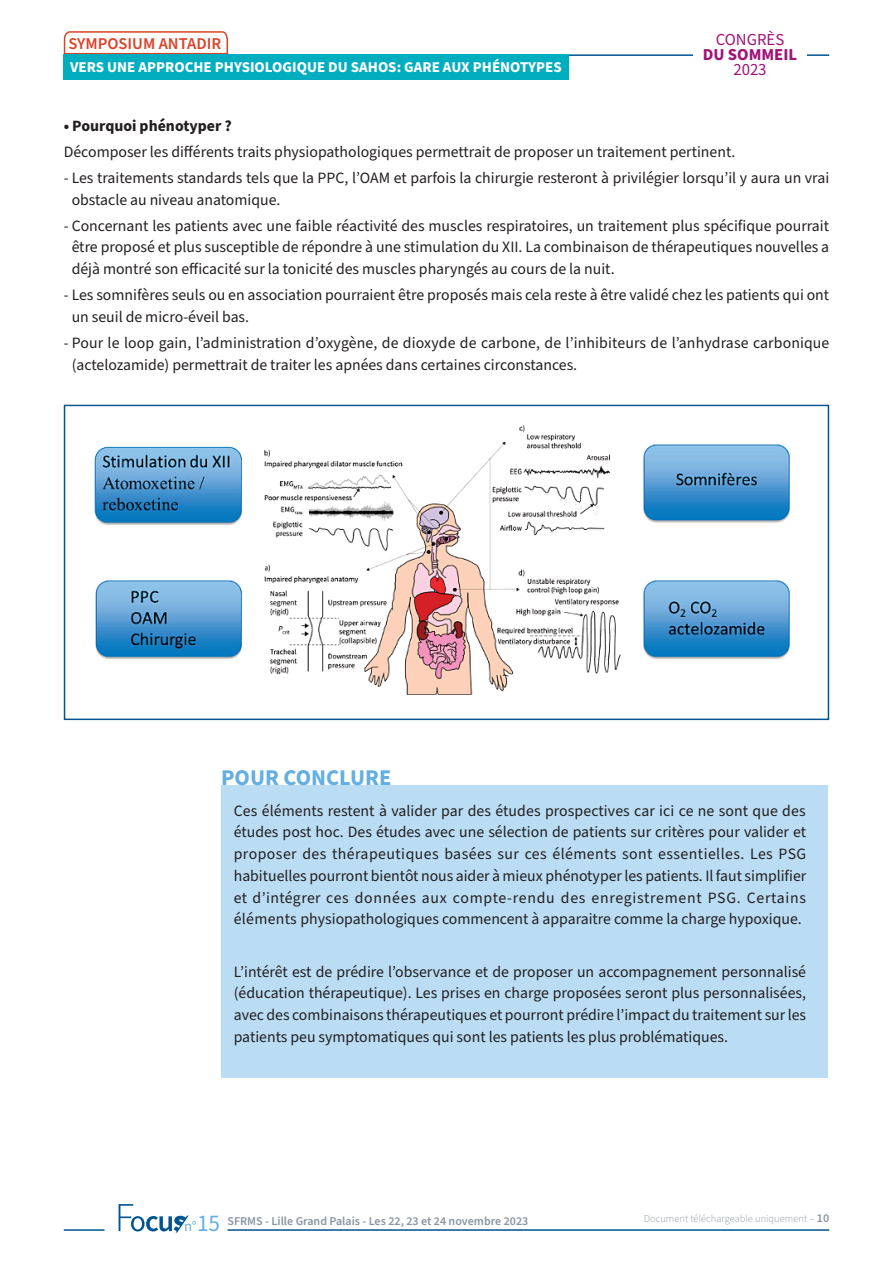
<style>
.page{position:relative;width:893px;height:1263px;background:#fff}
.page>*{position:absolute;margin:0;border:0;box-sizing:border-box;transform-origin:0 0}
.t1{font:700 22.5px "Source Sans Pro";color:#64afe1}
.t2{font:16.65px "Source Sans Pro";color:#9f1377}
.t3{font:700 16.65px "Source Sans Pro";color:#9f1377}
.t4{font:600 16.5px "Source Sans Pro";color:#db4328}
.t5{font:15.75px/21.8px "Source Sans Pro";color:#231f20}
.t6{font:700 15.75px "Source Sans Pro";color:#231f20}
.t7{font:700 15px "Source Sans Pro";color:#fff}
.t8{font:600 12px "Source Sans Pro";color:#8996a1}
.t9{font:300 10.5px "Source Sans Pro";color:#8996a1}
.s1{font-weight:400;font-size:14.7px;color:#64afe1}
.s2{font-weight:400;font-size:23.25px;color:#64afe1}
.s3{font-weight:600;font-size:12px}
</style>
<div class="page">
<div style="left:64px;top:405px;width:765px;height:315px;border:2px solid #005492"></div>
<hr style="left:227px;top:1229px;width:602px;height:2px;background:#005492">
<hr style="left:64px;top:1229px;width:41px;height:2px;background:#005492">
<svg style="left:119px;top:1204px;width:70px;height:28px"></svg>
<hr style="left:64px;top:54px;width:765px;height:2px;background:#005492">
<div style="left:693px;top:28px;width:114px;height:53px;background:#fff"></div>
<svg style="left:63px;top:31px;width:165px;height:24px"></svg>
<div style="left:64px;top:54px;width:505px;height:26px;background:#00aec0"></div>
<img style="left:94px;top:425px;width:696px;height:270px">
<div style="left:221px;top:786px;width:607px;height:292px;background:#baddf4"></div>
<p class="t4" style="left:68px;top:32px;width:154px">SYMPOSIUM ANTADIR</p>
<p class="t7" style="left:70px;top:57px;width:493px">VERS UNE APPROCHE PHYSIOLOGIQUE DU SAHOS: GARE AUX PHÉNOTYPES</p>
<p class="t2" style="left:716px;top:28px;width:70px">CONGRÈS</p>
<p class="t3" style="left:703px;top:43px;width:96px">DU SOMMEIL</p>
<p class="t2" style="left:733px;top:58px;width:35px">2023</p>
<p class="t6" style="left:64px;top:115px;width:169px">• Pourquoi phénotyper ?</p>
<p class="t5" style="left:64px;top:141px;width:673px">Décomposer les différents traits physiopathologiques permettrait de proposer un traitement pertinent.</p>
<p class="t5" style="left:72px;top:167px;width:759px;text-indent:-8px">- Les traitements standards tels que la PPC, l’OAM et parfois la chirurgie resteront à privilégier lorsqu’il y aura un vrai obstacle au niveau anatomique.</p>
<p class="t5" style="left:72px;top:215px;width:759px;text-align:justify;text-indent:-8px">- Concernant les patients avec une faible réactivité des muscles respiratoires, un traitement plus spécifique pourrait être proposé et plus susceptible de répondre à une stimulation du XII. La combinaison de thérapeutiques nouvelles a déjà montré son efficacité sur la tonicité des muscles pharyngés au cours de la nuit.</p>
<p class="t5" style="left:72px;top:285px;width:759px;text-indent:-8px">- Les somnifères seuls ou en association pourraient être proposés mais cela reste à être validé chez les patients qui ont un seuil de micro-éveil bas.</p>
<p class="t5" style="left:72px;top:332px;width:759px;text-indent:-8px">- Pour le loop gain, l’administration d’oxygène, de dioxyde de carbone, de l’inhibiteurs de l’anhydrase carbonique (actelozamide) permettrait de traiter les apnées dans certaines circonstances.</p>
<h1 class="t1" style="left:221px;top:763px;width:172px">POUR CONCLURE</h1>
<p class="t5" style="left:234px;top:800px;width:574px;text-align:justify">Ces éléments restent à valider par des études prospectives car ici ce ne sont que des études post hoc. Des études avec une sélection de patients sur critères pour valider et proposer des thérapeutiques basées sur ces éléments sont essentielles. Les PSG habituelles pourront bientôt nous aider à mieux phénotyper les patients. Il faut simplifier et d’intégrer ces données aux compte-rendu des enregistrement PSG. Certains éléments physiopathologiques commencent à apparaitre comme la charge hypoxique.</p>
<p class="t5" style="left:234px;top:961px;width:574px;text-align:justify">L’intérêt est de prédire l’observance et de proposer un accompagnement personnalisé (éducation thérapeutique). Les prises en charge proposées seront plus personnalisées, avec des combinaisons thérapeutiques et pourront prédire l’impact du traitement sur les patients peu symptomatiques qui sont les patients les plus problématiques.</p>
<p class="t8" style="left:184px;top:1212px;width:346px"><span class="s1">n°</span><span class="s2">15</span> SFRMS - Lille Grand Palais - Les 22, 23 et 24 novembre 2023</p>
<p class="t9" style="left:644px;top:1212px;width:187px">Document téléchargeable uniquement – <span class="s3">10</span></p>
</div>
